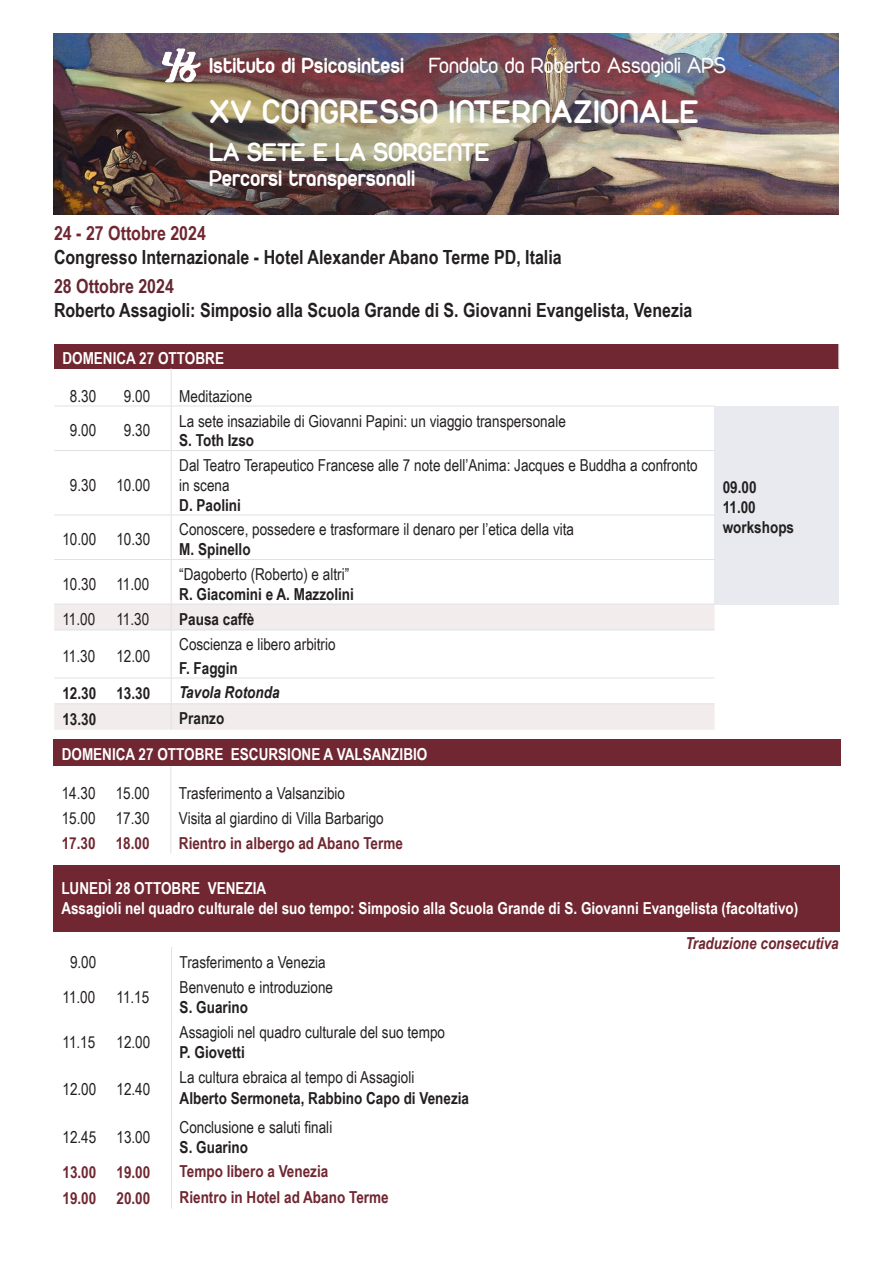
<style>
.page{position:relative;width:893px;height:1263px;background:#fff}
.page>*{position:absolute;margin:0;border:0;box-sizing:border-box;transform-origin:0 0}
.t1{font:700 34.5px "Duepuntozero";letter-spacing:.02em;color:#fff}
.t2{font:700 27px "Duepuntozero";color:#fff}
.t3{font:700 24px "Duepuntozero";color:#fff}
.t4{font:23.25px "Duepuntozero";color:#fff}
.t5{font:700 19.5px "Arial Narrow";color:#231f20}
.t6{font:700 19.5px "Arial Narrow";color:#702731}
.t7{font:700 19.5px "Arial Narrow";color:#652731}
.t8{font:16.5px/19.8px "Arial Narrow";color:#231f20}
.t9{font:700 16.5px "Arial Narrow";color:#fff}
.t10{font:700 16.5px "Arial Narrow";color:#231f20}
.t11{font:700 16.5px "Arial Narrow";color:#702731}
.t12{font:italic 700 16.5px "Arial Narrow";color:#702731}
.t13{font:italic 700 16.5px "Arial Narrow";color:#231f20}
.s1{font-weight:700}
</style>
<div class="page">
<div style="left:54px;top:739px;width:787px;height:27px;background:#702731"></div>
<svg style="left:170px;top:766px;width:1px;height:87px"></svg>
<div style="left:54px;top:344px;width:785px;height:24px;background:#702731"></div>
<div style="left:715px;top:406px;width:124px;height:198px;background:#e8eaf0"></div>
<svg style="left:54px;top:605px;width:661px;height:125px"></svg>
<hr style="left:54px;top:406px;width:117px;height:1px;background:#e0e1e3">
<hr style="left:171px;top:406px;width:544px;height:1px;background:#e0e1e3">
<svg style="left:838px;top:344px;width:1px;height:24px"></svg>
<svg style="left:171px;top:368px;width:1px;height:38px"></svg>
<hr style="left:171px;top:406px;width:1px;height:44px;background:#e0e1e3">
<hr style="left:54px;top:450px;width:117px;height:1px;background:#e0e1e3">
<hr style="left:171px;top:451px;width:1px;height:63px;background:#e0e1e3">
<hr style="left:54px;top:514px;width:117px;height:1px;background:#e0e1e3">
<hr style="left:171px;top:515px;width:1px;height:44px;background:#e0e1e3">
<hr style="left:54px;top:559px;width:117px;height:1px;background:#e0e1e3">
<hr style="left:171px;top:560px;width:1px;height:44px;background:#e0e1e3">
<hr style="left:171px;top:630px;width:1px;height:48px;background:#e0e1e3">
<hr style="left:54px;top:678px;width:117px;height:1px;background:#e0e1e3">
<hr style="left:171px;top:450px;width:544px;height:1px;background:#e0e1e3">
<hr style="left:171px;top:514px;width:544px;height:1px;background:#e0e1e3">
<hr style="left:171px;top:559px;width:544px;height:1px;background:#e0e1e3">
<hr style="left:171px;top:678px;width:544px;height:1px;background:#e0e1e3">
<hr style="left:54px;top:604px;width:117px;height:1px;background:#e0e1e3">
<hr style="left:54px;top:629px;width:117px;height:1px;background:#e0e1e3">
<hr style="left:171px;top:604px;width:544px;height:1px;background:#e0e1e3">
<svg style="left:171px;top:605px;width:1px;height:24px"></svg>
<hr style="left:171px;top:629px;width:544px;height:1px;background:#e0e1e3">
<hr style="left:54px;top:703px;width:117px;height:1px;background:#e0e1e3">
<hr style="left:171px;top:703px;width:544px;height:1px;background:#e0e1e3">
<svg style="left:171px;top:679px;width:1px;height:51px"></svg>
<svg style="left:171px;top:947px;width:1px;height:26px"></svg>
<hr style="left:171px;top:973px;width:1px;height:44px;background:#e0e1e3">
<hr style="left:171px;top:1017px;width:1px;height:45px;background:#e0e1e3">
<hr style="left:171px;top:1062px;width:1px;height:50px;background:#e0e1e3">
<hr style="left:171px;top:1112px;width:1px;height:45px;background:#e0e1e3">
<svg style="left:171px;top:1157px;width:1px;height:51px"></svg>
<div style="left:53px;top:865px;width:787px;height:66px;background:#702731"></div>
<img style="left:54px;top:33px;width:785px;height:182px">
<svg style="left:162px;top:48px;width:39px;height:35px"></svg>
<p class="t4" style="left:209px;top:53px;width:519px"><span class="s1">Istituto di Psicosintesi</span> Fondato da Roberto Assagioli APS</p>
<p class="t1" style="left:209px;top:92px;width:491px">XV CONGRESSO INTERNAZIONALE</p>
<p class="t2" style="left:209px;top:137px;width:282px">LA SETE E LA SORGENTE</p>
<p class="t3" style="left:209px;top:165px;width:208px">Percorsi transpersonali</p>
<p class="t6" style="left:54px;top:219px;width:153px">24 - 27 Ottobre 2024</p>
<p class="t5" style="left:54px;top:243px;width:509px">Congresso Internazionale - Hotel Alexander Abano Terme PD, Italia</p>
<p class="t7" style="left:54px;top:271px;width:121px">28 Ottobre 2024</p>
<p class="t5" style="left:54px;top:295px;width:640px">Roberto Assagioli: Simposio alla Scuola Grande di S. Giovanni Evangelista, Venezia</p>
<p class="t9" style="left:62px;top:346px;width:163px">DOMENICA 27 OTTOBRE</p>
<p class="t8" style="left:70px;top:385px;width:28px">8.30</p>
<p class="t8" style="left:124px;top:385px;width:28px">9.00</p>
<p class="t8" style="left:179px;top:385px;width:74px">Meditazione</p>
<p class="t8" style="left:70px;top:420px;width:28px">9.00</p>
<p class="t8" style="left:124px;top:420px;width:28px">9.30</p>
<p class="t8" style="left:179px;top:410px;width:388px">La sete insaziabile di Giovanni Papini: un viaggio transpersonale</p>
<p class="t10" style="left:179px;top:428px;width:76px">S. Toth Izso</p>
<p class="t8" style="left:70px;top:474px;width:82px">9.30 10.00</p>
<p class="t8" style="left:62px;top:529px;width:89px">10.00 10.30</p>
<p class="t8" style="left:62px;top:574px;width:88px">10.30 11.00</p>
<p class="t8" style="left:179px;top:455px;width:520px">Dal Teatro Terapeutico Francese alle 7 note dell’Anima: Jacques e Buddha a confronto in scena</p>
<p class="t10" style="left:179px;top:492px;width:63px">D. Paolini</p>
<p class="t8" style="left:179px;top:519px;width:396px">Conoscere, possedere e trasformare il denaro per l’etica della vita</p>
<p class="t10" style="left:179px;top:537px;width:73px">M. Spinello</p>
<p class="t8" style="left:179px;top:564px;width:171px">“Dagoberto (Roberto) e altri”</p>
<p class="t10" style="left:179px;top:581px;width:176px">R. Giacomini e A. Mazzolini</p>
<p class="t8" style="left:62px;top:609px;width:34px">11.00</p>
<p class="t8" style="left:116px;top:609px;width:34px">11.30</p>
<p class="t10" style="left:179px;top:606px;width:77px">Pausa caffè</p>
<p class="t8" style="left:62px;top:646px;width:34px">11.30</p>
<p class="t8" style="left:116px;top:646px;width:35px">12.00</p>
<p class="t8" style="left:179px;top:634px;width:158px">Coscienza e libero arbitrio</p>
<p class="t10" style="left:179px;top:655px;width:60px">F. Faggin</p>
<p class="t10" style="left:62px;top:681px;width:89px">12.30 13.30</p>
<p class="t13" style="left:179px;top:680px;width:102px">Tavola Rotonda</p>
<p class="t10" style="left:62px;top:707px;width:35px">13.30</p>
<p class="t10" style="left:179px;top:706px;width:47px">Pranzo</p>
<p class="t9" style="left:62px;top:741px;width:367px">DOMENICA 27 OTTOBRE ESCURSIONE A VALSANZIBIO</p>
<p class="t8" style="left:62px;top:783px;width:89px">14.30 15.00</p>
<p class="t8" style="left:179px;top:783px;width:168px">Trasferimento a Valsanzibio</p>
<p class="t8" style="left:62px;top:808px;width:89px">15.00 17.30</p>
<p class="t8" style="left:179px;top:808px;width:206px">Visita al giardino di Villa Barbarigo</p>
<p class="t11" style="left:62px;top:831px;width:89px">17.30 18.00</p>
<p class="t11" style="left:179px;top:831px;width:226px">Rientro in albergo ad Abano Terme</p>
<p class="t10" style="left:723px;top:475px;width:35px">09.00</p>
<p class="t10" style="left:723px;top:495px;width:35px">11.00</p>
<p class="t10" style="left:723px;top:515px;width:73px">workshops</p>
<p class="t9" style="left:61px;top:876px;width:207px">LUNEDÌ 28 OTTOBRE VENEZIA</p>
<p class="t9" style="left:61px;top:895px;width:738px">Assagioli nel quadro culturale del suo tempo: Simposio alla Scuola Grande di S. Giovanni Evangelista (facoltativo)</p>
<p class="t8" style="left:70px;top:952px;width:28px">9.00</p>
<p class="t8" style="left:180px;top:951px;width:148px">Trasferimento a Venezia</p>
<p class="t8" style="left:62px;top:987px;width:34px">11.00</p>
<p class="t8" style="left:116px;top:987px;width:34px">11.15</p>
<p class="t8" style="left:180px;top:977px;width:155px">Benvenuto e introduzione</p>
<p class="t10" style="left:180px;top:995px;width:70px">S. Guarino</p>
<p class="t8" style="left:62px;top:1031px;width:34px">11.15</p>
<p class="t8" style="left:116px;top:1031px;width:35px">12.00</p>
<p class="t8" style="left:62px;top:1079px;width:89px">12.00 12.40</p>
<p class="t8" style="left:62px;top:1126px;width:89px">12.45 13.00</p>
<p class="t8" style="left:180px;top:1022px;width:267px">Assagioli nel quadro culturale del suo tempo</p>
<p class="t10" style="left:180px;top:1039px;width:67px">P. Giovetti</p>
<p class="t8" style="left:180px;top:1066px;width:236px">La cultura ebraica al tempo di Assagioli</p>
<p class="t10" style="left:180px;top:1085px;width:291px">Alberto Sermoneta, Rabbino Capo di Venezia</p>
<p class="t8" style="left:180px;top:1116px;width:154px">Conclusione e saluti finali</p>
<p class="t10" style="left:180px;top:1134px;width:70px">S. Guarino</p>
<p class="t11" style="left:62px;top:1160px;width:89px">13.00 19.00</p>
<p class="t11" style="left:180px;top:1159px;width:150px">Tempo libero a Venezia</p>
<p class="t11" style="left:62px;top:1185px;width:89px">19.00 20.00</p>
<p class="t11" style="left:180px;top:1185px;width:211px">Rientro in Hotel ad Abano Terme</p>
<p class="t12" style="left:685px;top:931px;width:155px">Traduzione consecutiva</p>
</div>
